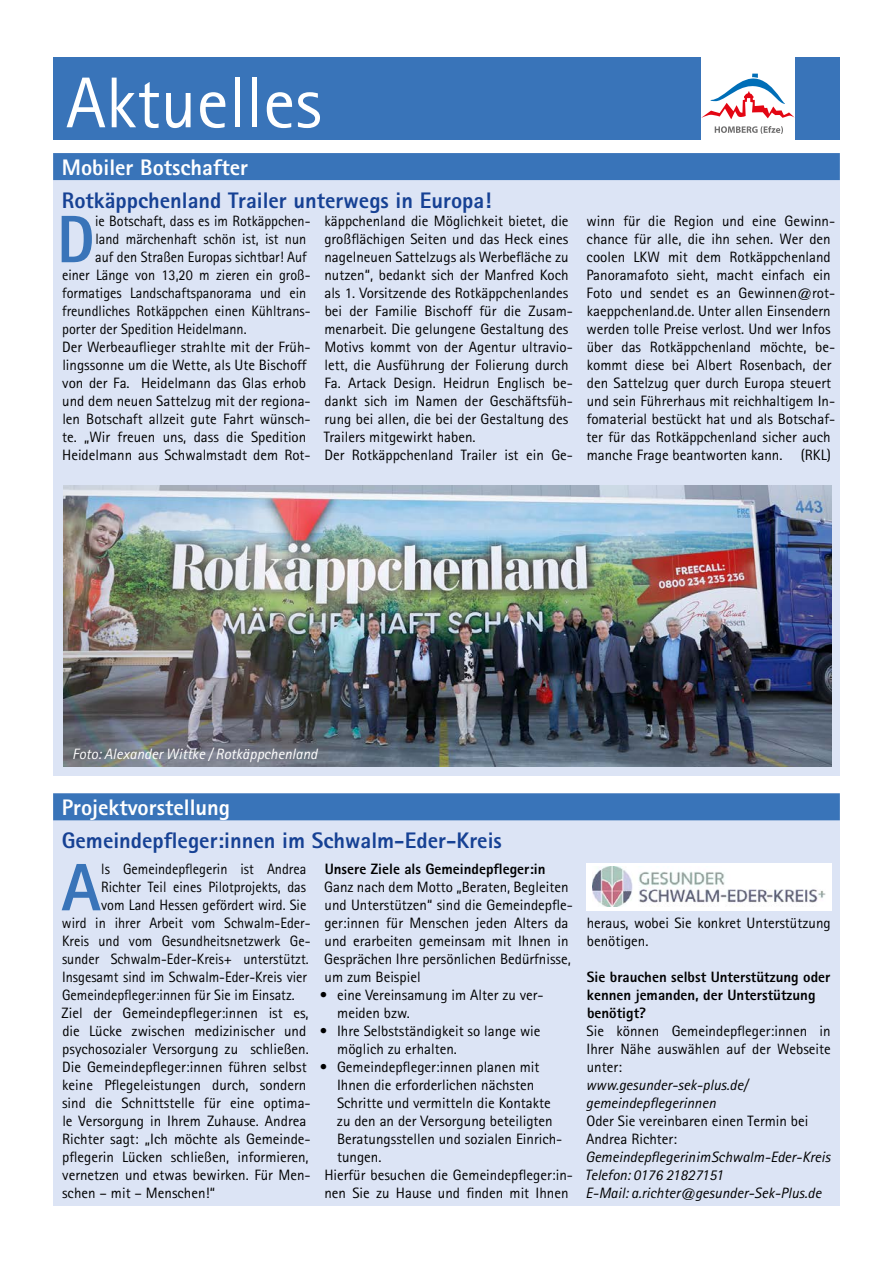
<style>
.page{position:relative;width:893px;height:1263px;background:#fff}
.page>*{position:absolute;margin:0;border:0;box-sizing:border-box;transform-origin:0 0}
.t1{font:72px "Rotis Sans Serif";color:#fff}
.t2{font:800 67.2px "Rotis Sans Serif";color:#3974b9;scale:.95 1}
.t3{font:800 22.5px "Rotis Sans Serif";color:#164194}
.t4{font:800 22.5px "Rotis Sans Serif";color:#fff}
.t5{font:15px/18px "Rotis Sans Serif";color:#000}
.t6{font:15px "Rotis Sans Serif";color:#000;scale:.95 1}
.t7{font:italic 15px/18px "Rotis Sans Serif";color:#000}
.t8{font:800 15px/18px "Rotis Sans Serif";color:#000}
.t9{font:italic 15px "Rotis Sans Serif";color:#fff}
</style>
<div class="page">
<div style="left:53px;top:57px;width:787px;height:83px;background:#3974b9"></div>
<div style="left:53px;top:153px;width:787px;height:623px;background:#dce4f5"></div>
<div style="left:53px;top:153px;width:787px;height:27px;background:#3974b9"></div>
<img style="left:64px;top:486px;width:767px;height:280px">
<div style="left:53px;top:793px;width:787px;height:412px;background:#dce4f5"></div>
<div style="left:53px;top:793px;width:787px;height:27px;background:#3974b9"></div>
<div style="left:586px;top:863px;width:245px;height:47px;background:#fff"></div>
<img style="left:592px;top:867px;width:233px;height:39px">
<div style="left:701px;top:57px;width:94px;height:94px;background:#fff"></div>
<svg style="left:715px;top:126px;width:68px;height:8px"></svg>
<svg style="left:701px;top:74px;width:94px;height:45px"></svg>
<h1 class="t1" style="left:66px;top:60px;width:257px">Aktuelles</h1>
<h3 class="t4" style="left:62px;top:153px;width:188px">Mobiler Botschafter</h3>
<h3 class="t3" style="left:62px;top:186px;width:431px">Rotkäppchenland Trailer unterwegs in Europa!</h3>
<h2 class="t2" style="left:57px;top:197px;width:41px">D</h2>
<p class="t6" style="left:95px;top:212px;width:228px">ie Botschaft, dass es im Rotkäppchen-</p>
<p class="t5" style="left:324px;top:212px;width:251px">käppchenland die Möglichkeit bietet, die großflächigen Seiten und das Heck eines nagelneuen Sattelzugs als Werbefläche zu nutzen“, bedankt sich der Manfred Koch als 1. Vorsitzende des Rotkäppchenlandes bei der Familie Bischoff für die Zusam&shy;menarbeit. Die gelungene Gestaltung des Motivs kommt von der Agentur ultravio&shy;lett, die Ausführung der Folierung durch Fa. Artack Design. Heidrun Englisch be&shy;dankt sich im Namen der Geschäftsfüh&shy;rung bei allen, die bei der Gestaltung des Trailers mitgewirkt haben.<br>Der Rotkäppchenland Trailer ist ein Ge-</p>
<p class="t5" style="left:586px;top:212px;width:250px">winn für die Region und eine Gewinn&shy;chance für alle, die ihn sehen. Wer den coolen LKW mit dem Rotkäppchenland Panoramafoto sieht, macht einfach ein Foto und sendet es an Gewinnen@rot&shy;kaeppchenland.de. Unter allen Einsendern werden tolle Preise verlost. Und wer Infos über das Rotkäppchenland möchte, be&shy;kommt diese bei Albert Rosenbach, der den Sattelzug quer durch Europa steuert und sein Führerhaus mit reichhaltigem In&shy;fomaterial bestückt hat und als Botschaf&shy;ter für das Rotkäppchenland sicher auch manche Frage beantworten kann. (RKL)</p>
<p class="t6" style="left:95px;top:230px;width:224px">land märchenhaft schön ist, ist nun</p>
<p class="t6" style="left:95px;top:248px;width:224px">auf den Straßen Europas sichtbar! Auf</p>
<p class="t6" style="left:62px;top:266px;width:263px">einer Länge von 13,20 m zieren ein groß-</p>
<p class="t6" style="left:62px;top:284px;width:259px">formatiges Landschaftspanorama und ein</p>
<p class="t6" style="left:62px;top:302px;width:263px">freundliches Rotkäppchen einen Kühltrans-</p>
<p class="t6" style="left:62px;top:320px;width:196px">porter der Spedition Heidelmann.</p>
<p class="t5" style="left:62px;top:338px;width:250px">Der Werbeauflieger strahlte mit der Früh-</p>
<p class="t5" style="left:62px;top:356px;width:246px">lingssonne um die Wette, als Ute Bischoff</p>
<p class="t5" style="left:62px;top:374px;width:245px">von der Fa. Heidelmann das Glas erhob</p>
<p class="t5" style="left:62px;top:392px;width:250px">und dem neuen Sattelzug mit der regiona-</p>
<p class="t5" style="left:62px;top:410px;width:250px">len Botschaft allzeit gute Fahrt wünsch-</p>
<p class="t5" style="left:62px;top:428px;width:246px">te. „Wir freuen uns, dass die Spedition</p>
<p class="t5" style="left:62px;top:446px;width:250px">Heidelmann aus Schwalmstadt dem Rot-</p>
<p class="t9" style="left:72px;top:745px;width:247px">Foto: Alexander Wittke / Rotkäppchenland</p>
<h3 class="t4" style="left:62px;top:793px;width:170px">Projektvorstellung</h3>
<h3 class="t3" style="left:62px;top:826px;width:441px">Gemeindepfleger:innen im Schwalm-Eder-Kreis</h3>
<h2 class="t2" style="left:62px;top:845px;width:43px">A</h2>
<p class="t6" style="left:101px;top:860px;width:217px">ls Gemeindepflegerin ist Andrea</p>
<p class="t8" style="left:325px;top:860px;width:222px">Unsere Ziele als Gemeindepfleger:in</p>
<p class="t5" style="left:324px;top:878px;width:250px">Ganz nach dem Motto „Beraten, Begleiten und Unterstützen“ sind die Gemeindepfle&shy;ger:innen für Menschen jeden Alters da und erarbeiten gemeinsam mit Ihnen in Gesprächen Ihre persönlichen Bedürfnisse, um zum Beispiel</p>
<p class="t5" style="left:337px;top:986px;width:208px;text-indent:-17px">• eine Vereinsamung im Alter zu ver&shy;meiden bzw.</p>
<p class="t5" style="left:337px;top:1022px;width:205px;text-indent:-17px">• Ihre Selbstständigkeit so lange wie möglich zu erhalten.</p>
<p class="t5" style="left:320px;top:1058px;width:221px">• Gemeindepfleger:innen planen mit</p>
<p class="t5" style="left:337px;top:1076px;width:199px">Ihnen die erforderlichen nächsten</p>
<p class="t5" style="left:337px;top:1094px;width:215px">Schritte und vermitteln die Kontakte</p>
<p class="t5" style="left:337px;top:1112px;width:217px">zu den an der Versorgung beteiligten</p>
<p class="t5" style="left:337px;top:1130px;width:227px">Beratungsstellen und sozialen Einrich-</p>
<p class="t5" style="left:337px;top:1148px;width:46px">tungen.</p>
<p class="t5" style="left:324px;top:1166px;width:250px">Hierfür besuchen die Gemeindepfleger:in-</p>
<p class="t5" style="left:324px;top:1184px;width:246px">nen Sie zu Hause und finden mit Ihnen</p>
<p class="t6" style="left:101px;top:878px;width:217px">Richter Teil eines Pilotprojekts, das</p>
<p class="t6" style="left:101px;top:896px;width:217px">vom Land Hessen gefördert wird. Sie</p>
<p class="t6" style="left:62px;top:914px;width:263px">wird in ihrer Arbeit vom Schwalm-Eder-</p>
<p class="t6" style="left:62px;top:932px;width:263px">Kreis und vom Gesundheitsnetzwerk Ge-</p>
<p class="t6" style="left:62px;top:950px;width:261px">sunder Schwalm-Eder-Kreis+ unterstützt.</p>
<p class="t6" style="left:62px;top:968px;width:259px">Insgesamt sind im Schwalm-Eder-Kreis vier</p>
<p class="t6" style="left:62px;top:986px;width:246px">Gemeindepfleger:innen für Sie im Einsatz.</p>
<p class="t5" style="left:62px;top:1004px;width:249px">Ziel der Gemeindepfleger:innen ist es,</p>
<p class="t5" style="left:62px;top:1022px;width:245px">die Lücke zwischen medizinischer und</p>
<p class="t5" style="left:62px;top:1040px;width:248px">psychosozialer Versorgung zu schließen.</p>
<p class="t5" style="left:62px;top:1058px;width:246px">Die Gemeindepfleger:innen führen selbst</p>
<p class="t5" style="left:62px;top:1076px;width:246px">keine Pflegeleistungen durch, sondern</p>
<p class="t5" style="left:62px;top:1094px;width:250px">sind die Schnittstelle für eine optima-</p>
<p class="t5" style="left:62px;top:1112px;width:245px">le Versorgung in Ihrem Zuhause. Andrea</p>
<p class="t5" style="left:62px;top:1130px;width:250px">Richter sagt: „Ich möchte als Gemeinde-</p>
<p class="t5" style="left:62px;top:1148px;width:248px">pflegerin Lücken schließen, informieren,</p>
<p class="t5" style="left:62px;top:1166px;width:250px">vernetzen und etwas bewirken. Für Men-</p>
<p class="t5" style="left:62px;top:1184px;width:155px">schen – mit – Menschen!“</p>
<p class="t5" style="left:587px;top:914px;width:246px">heraus, wobei Sie konkret Unterstützung benötigen.</p>
<p class="t8" style="left:587px;top:968px;width:245px">Sie brauchen selbst Unterstützung oder kennen jemanden, der Unterstützung benötigt?</p>
<p class="t5" style="left:586px;top:1022px;width:246px;text-align:justify">Sie können Gemeindepfleger:innen in Ihrer Nähe auswählen auf der Webseite unter:</p>
<p class="t7" style="left:586px;top:1076px;width:164px">www.gesunder-sek-plus.de/ gemeindepflegerinnen</p>
<p class="t5" style="left:586px;top:1112px;width:224px">Oder Sie vereinbaren einen Termin bei<br>Andrea Richter:</p>
<p class="t7" style="left:585px;top:1148px;width:247px">Gemeindepflegerin im Schwalm-Eder-Kreis<br>Telefon: 0176 21827151<br>E-Mail: a.richter@gesunder-Sek-Plus.de</p>
</div>
